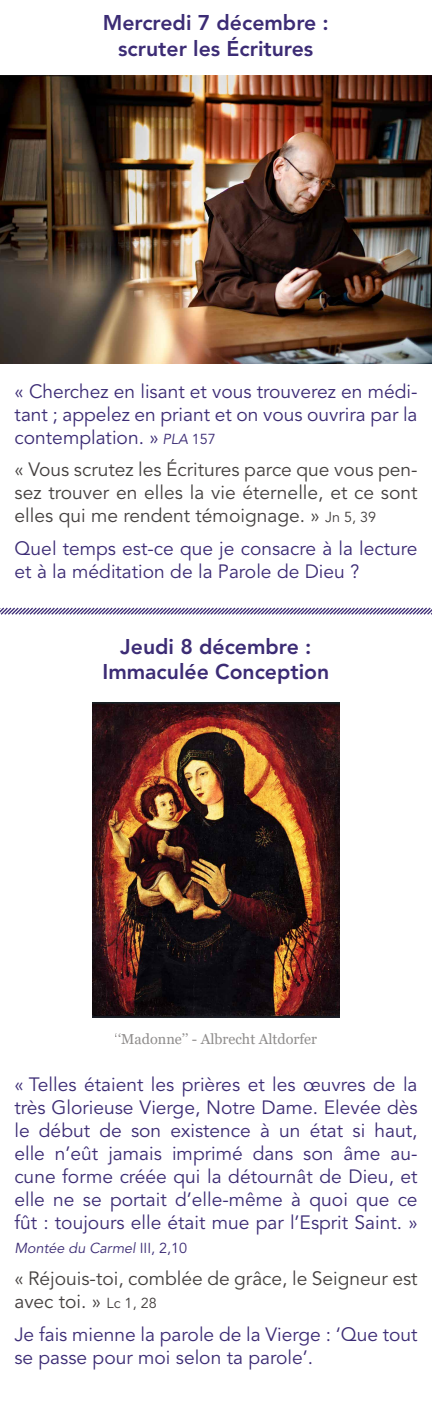
<style>
.page{position:relative;width:432px;height:1404px;background:#fff}
.page>*{position:absolute;margin:0;border:0;box-sizing:border-box;transform-origin:0 0}
.t1{font:800 21.2px/25.4px "Avenir LT Std";color:#3c2c75;text-align:center}
.t2{font:19.2px/23px "Avenir LT Std";color:#3c2c75;text-align:justify}
.t3{font:19.2px/23px "Avenir LT Std";color:#44403f;text-align:justify}
.t4{font:14.4px "Georgia";color:#44403f}
.t5{font:italic 14.4px "Avenir LT Std";color:#3c2c75}
.s1{font-style:italic;font-size:14.4px}
.s2{font-size:14.4px}
.s3{font-style:normal}
</style>
<div class="page">
<svg style="left:0;top:607px;width:432px;height:8px"></svg>
<img style="left:92px;top:702px;width:248px;height:315px">
<img style="left:0;top:76px;width:432px;height:288px">
<p class="t1" style="left:103px;top:10px;width:228px">Mercredi 7 décembre : scruter les Écritures</p>
<p class="t2" style="left:15px;top:380px;width:404px">« Cherchez en lisant et vous trouverez en médi&shy;tant ; appelez en priant et on vous ouvrira par la contemplation. » <span class="s1">PLA</span> <span class="s2">157</span></p>
<p class="t3" style="left:15px;top:459px;width:405px">« Vous scrutez les Écritures parce que vous pen&shy;sez trouver en elles la vie éternelle, et ce sont elles qui me rendent témoignage. » <span class="s2">Jn 5, 39</span></p>
<p class="t2" style="left:15px;top:537px;width:404px">Quel temps est-ce que je consacre à la lecture et à la méditation de la Parole de Dieu ?</p>
<p class="t1" style="left:102px;top:634px;width:228px">Jeudi 8 décembre :<br>Immaculée Conception</p>
<p class="t4" style="left:115px;top:1030px;width:204px">‘‘Madonne’’ - Albrecht Altdorfer</p>
<p class="t2" style="left:14px;top:1073px;width:405px">« Telles étaient les prières et les œuvres de la très Glorieuse Vierge, Notre Dame. Elevée dès le début de son existence à un état si haut, elle n’eût jamais imprimé dans son âme au&shy;cune forme créée qui la détournât de Dieu, et elle ne se portait d’elle-même à quoi que ce fût : toujours elle était mue par l’Esprit Saint. »</p>
<p class="t5" style="left:14px;top:1239px;width:174px">Montée du Carmel <span class="s3">III, 2,10</span></p>
<p class="t3" style="left:14px;top:1267px;width:405px">« Réjouis-toi, comblée de grâce, le Seigneur est avec toi. » <span class="s2">Lc 1, 28</span></p>
<p class="t2" style="left:14px;top:1323px;width:405px">Je fais mienne la parole de la Vierge : ‘Que tout se passe pour moi selon ta parole’.</p>
</div>
